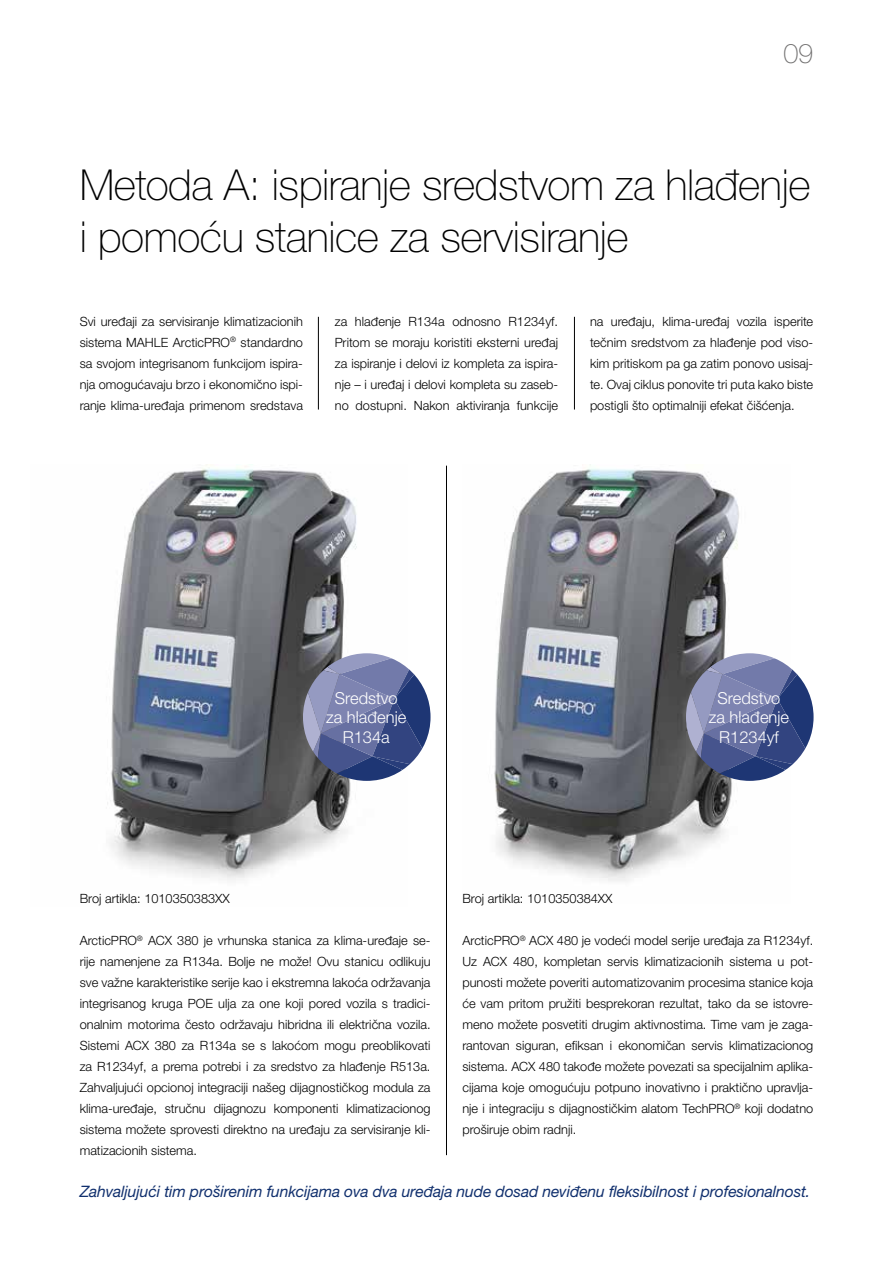
<style>
.page{position:relative;width:893px;height:1263px;background:#fff}
.page>*{position:absolute;margin:0;border:0;box-sizing:border-box;transform-origin:0 0}
.t1{font:100 42.75px/52.5px "Helvetica Neue LTW1 G";letter-spacing:-.01em;color:#000}
.t2{font:100 27px "Helvetica Neue LT Std";color:#706f6f}
.t3{font:300 16.5px/19.8px "Helvetica Neue LTW1 G";color:#fff;text-align:center}
.t4{font:italic 15.75px "Helvetica Neue LTW1 G";letter-spacing:-.01em;color:#11306e}
.t5{font:300 12.75px/21px "Helvetica Neue LTW1 G";color:#000;text-align:justify}
</style>
<div class="page">
<hr style="left:318px;top:317px;width:1px;height:93px;background:#000">
<hr style="left:574px;top:317px;width:1px;height:93px;background:#000">
<img style="left:107px;top:465px;width:250px;height:415px">
<hr style="left:446px;top:466px;width:1px;height:689px;background:#000">
<svg style="left:303px;top:653px;width:128px;height:128px;background:#6d769e"></svg>
<img style="left:494px;top:468px;width:245px;height:413px">
<svg style="left:686px;top:653px;width:128px;height:128px;background:#6d779e"></svg>
<h2 class="t2" style="left:783px;top:38px;width:31px">09</h2>
<h1 class="t1" style="left:80px;top:158px;width:732px">Metoda A: ispiranje sredstvom za hlađenje i pomoću stanice za servisiranje</h1>
<p class="t5" style="left:80px;top:310px;width:225px">Svi uređaji za servisiranje klimatizacionih sistema MAHLE ArcticPRO<sup>®</sup> standardno sa svojom integrisanom funkcijom ispira&shy;nja omogućavaju brzo i ekonomično ispi&shy;ranje klima-uređaja primenom sredstava</p>
<p class="t5" style="left:335px;top:310px;width:225px">za hlađenje R134a odnosno R1234yf.<br>Pritom se moraju koristiti eksterni uređaj za ispiranje i delovi iz kompleta za ispira&shy;nje – i uređaj i delovi kompleta su zaseb&shy;no dostupni. Nakon aktiviranja funkcije</p>
<p class="t5" style="left:590px;top:310px;width:225px">na uređaju, klima-uređaj vozila isperite tečnim sredstvom za hlađenje pod viso&shy;kim pritiskom pa ga zatim ponovo usisaj&shy;te. Ovaj ciklus ponovite tri puta kako biste postigli što optimalniji efekat čišćenja.</p>
<p class="t3" style="left:326px;top:688px;width:82px">Sredstvo za hlađenje<br>R134a</p>
<p class="t5" style="left:80px;top:888px;width:152px">Broj artikla: 1010350383XX</p>
<p class="t5" style="left:462px;top:888px;width:152px">Broj artikla: 1010350384XX</p>
<p class="t3" style="left:709px;top:688px;width:82px">Sredstvo za hlađenje<br>R1234yf</p>
<p class="t5" style="left:80px;top:930px;width:352px">ArcticPRO<sup>®</sup> ACX 380 je vrhunska stanica za klima-uređaje se&shy;rije namenjene za R134a. Bolje ne može! Ovu stanicu odlikuju sve važne karakteristike serije kao i ekstremna lakoća održavanja integrisanog kruga POE ulja za one koji pored vozila s tradici&shy;onalnim motorima često održavaju hibridna ili električna vozila.<br>Sistemi ACX 380 za R134a se s lakoćom mogu preoblikovati za R1234yf, a prema potrebi i za sredstvo za hlađenje R513a.<br>Zahvaljujući opcionoj integraciji našeg dijagnostičkog modula za klima-uređaje, stručnu dijagnozu komponenti klimatizacionog sistema možete sprovesti direktno na uređaju za servisiranje kli&shy;matizacionih sistema.</p>
<p class="t5" style="left:462px;top:930px;width:352px">ArcticPRO<sup>®</sup> ACX 480 je vodeći model serije uređaja za R1234yf.<br>Uz ACX 480, kompletan servis klimatizacionih sistema u pot&shy;punosti možete poveriti automatizovanim procesima stanice koja će vam pritom pružiti besprekoran rezultat, tako da se istovre&shy;meno možete posvetiti drugim aktivnostima. Time vam je zaga&shy;rantovan siguran, efiksan i ekonomičan servis klimatizacionog sistema. ACX 480 takođe možete povezati sa specijalnim aplika&shy;cijama koje omogućuju potpuno inovativno i praktično upravlja&shy;nje i integraciju s dijagnostičkim alatom TechPRO<sup>®</sup> koji dodatno proširuje obim radnji.</p>
<p class="t4" style="left:80px;top:1182px;width:732px">Zahvaljujući tim proširenim funkcijama ova dva uređaja nude dosad neviđenu fleksibilnost i profesionalnost.</p>
</div>
